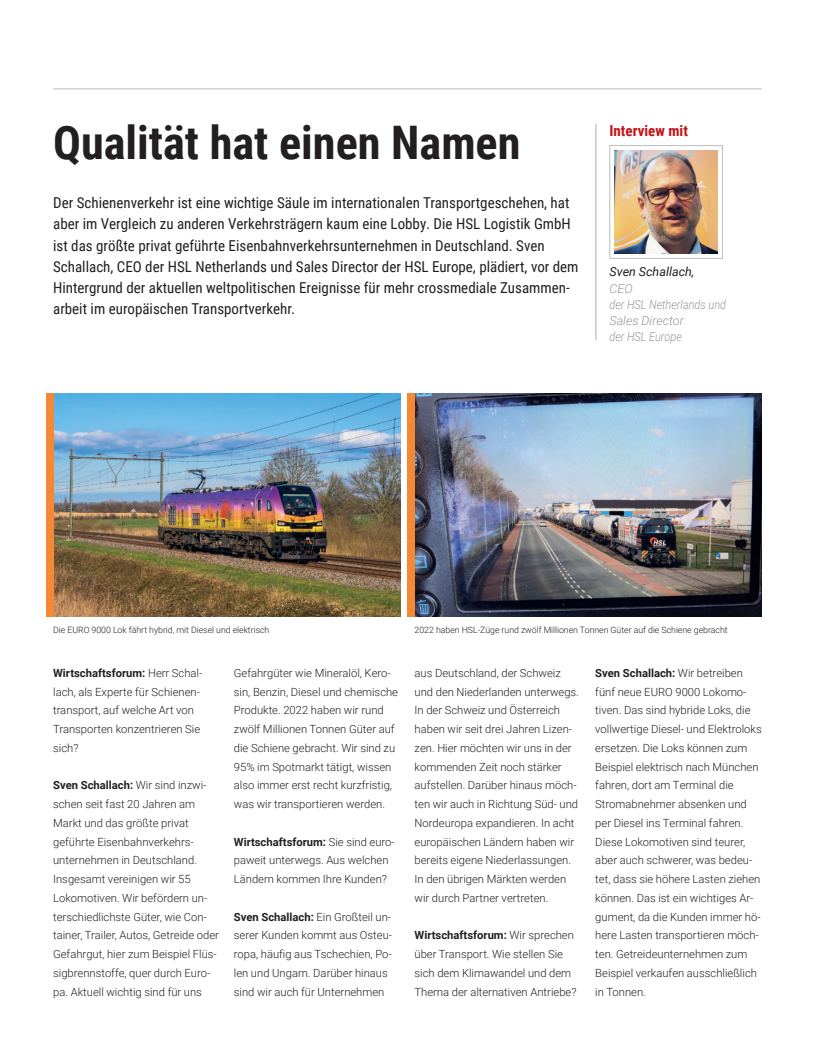
<style>
.page{position:relative;width:815px;height:1063px;background:#fff}
.page>*{position:absolute;margin:0;border:0;box-sizing:border-box;transform-origin:0 0}
.Headline{font:700 46.25px "Roboto Condensed";color:#231f20}
.Vorspann{font:15px/21.2px "Roboto Condensed";color:#231f20}
.Interview_mit{font:700 15px "Roboto Condensed";color:#c4121a}
.Firma_Interviewpartner{font:italic 300 12.5px "Roboto";color:#939598;scale:.87 1}
.Funktion_Interviewpartner{font:italic 300 12.5px "Roboto";color:#939598}
.Name_Interviewpartner{font:italic 12.5px "Roboto";color:#231f20}
.Fließtext{font:300 11.25px/18.8px "Roboto";color:#231f20}
.Bildunterschrift{font:300 8.75px "Roboto";color:#231f20}
.s1{font-weight:700}
</style>
<div class="page">
<hr style="left:53px;top:89px;width:709px;height:1px;background:#bcbdc0">
<img style="left:53px;top:393px;width:347px;height:224px">
<img style="left:415px;top:393px;width:347px;height:224px">
<svg style="left:609px;top:145px;width:114px;height:114px"></svg>
<img style="left:615px;top:151px;width:103px;height:102px">
<hr style="left:595px;top:124px;width:2px;height:216px;background:#bcbdc0">
<div style="left:407px;top:393px;width:8px;height:224px;background:#f58834"></div>
<div style="left:46px;top:393px;width:7px;height:224px;background:#f58834"></div>
<p class="Headline" style="left:53px;top:110px;width:469px">Qualität hat einen Namen</p>
<p class="Vorspann" style="left:53px;top:192px;width:527px">Der Schienenverkehr ist eine wichtige Säule im internationalen Transportgeschehen, hat aber im Vergleich zu anderen Verkehrsträgern kaum eine Lobby. Die HSL Logistik GmbH ist das größte privat geführte Eisenbahnverkehrsunternehmen in Deutschland. Sven Schallach, CEO der HSL Netherlands und Sales Director der HSL Europe, plädiert, vor dem Hintergrund der aktuellen weltpolitischen Ereignisse für mehr crossmediale Zusammen&shy;arbeit im europäischen Transportverkehr.</p>
<p class="Interview_mit" style="left:609px;top:120px;width:80px">Interview mit</p>
<p class="Name_Interviewpartner" style="left:609px;top:263px;width:86px">Sven Schallach,</p>
<p class="Funktion_Interviewpartner" style="left:609px;top:280px;width:25px">CEO</p>
<p class="Firma_Interviewpartner" style="left:609px;top:296px;width:136px">der HSL Netherlands und</p>
<p class="Funktion_Interviewpartner" style="left:609px;top:312px;width:76px">Sales Director</p>
<p class="Firma_Interviewpartner" style="left:609px;top:328px;width:85px">der HSL Europe</p>
<p class="Bildunterschrift" style="left:53px;top:624px;width:218px">Die EURO 9000 Lok fährt hybrid, mit Diesel und elektrisch</p>
<p class="Bildunterschrift" style="left:415px;top:624px;width:315px">2022 haben HSL-Züge rund zwölf Millionen Tonnen Güter auf die Schiene gebracht</p>
<p class="Fließtext" style="left:53px;top:663px;width:151px"><span class="s1">Wirtschaftsforum:</span> Herr Schal&shy;lach, als Experte für Schienen&shy;transport, auf welche Art von<br>Transporten konzentrieren Sie sich?</p>
<p class="Fließtext" style="left:53px;top:776px;width:167px"><span class="s1">Sven Schallach:</span> Wir sind inzwi&shy;schen seit fast 20 Jahren am<br>Markt und das größte privat geführte Eisenbahnverkehrs&shy;unternehmen in Deutschland.<br>Insgesamt vereinigen wir 55<br>Lokomotiven. Wir befördern un&shy;terschiedlichste Güter, wie Con&shy;tainer, Trailer, Autos, Getreide oder<br>Gefahrgut, hier zum Beispiel Flüs&shy;sigbrennstoffe, quer durch Euro&shy;pa. Aktuell wichtig sind für uns</p>
<p class="Fließtext" style="left:234px;top:663px;width:166px">Gefahrgüter wie Mineralöl, Kero&shy;sin, Benzin, Diesel und chemische<br>Produkte. 2022 haben wir rund zwölf Millionen Tonnen Güter auf die Schiene gebracht. Wir sind zu<br>95% im Spotmarkt tätigt, wissen also immer erst recht kurzfristig, was wir transportieren werden.</p>
<p class="Fließtext" style="left:234px;top:832px;width:162px"><span class="s1">Wirtschaftsforum:</span> Sie sind euro&shy;paweit unterwegs. Aus welchen<br>Ländern kommen Ihre Kunden?</p>
<p class="Fließtext" style="left:234px;top:907px;width:160px"><span class="s1">Sven Schallach:</span> Ein Großteil un&shy;serer Kunden kommt aus Osteu&shy;ropa, häufig aus Tschechien, Po&shy;len und Ungarn. Darüber hinaus sind wir auch für Unternehmen</p>
<p class="Fließtext" style="left:415px;top:663px;width:166px">aus Deutschland, der Schweiz und den Niederlanden unterwegs.<br>In der Schweiz und Österreich haben wir seit drei Jahren Lizen&shy;zen. Hier möchten wir uns in der kommenden Zeit noch stärker aufstellen. Darüber hinaus möch&shy;ten wir auch in Richtung Süd- und<br>Nordeuropa expandieren. In acht europäischen Ländern haben wir bereits eigene Niederlassungen.<br>In den übrigen Märkten werden wir durch Partner vertreten.</p>
<p class="Fließtext" style="left:415px;top:926px;width:163px"><span class="s1">Wirtschaftsforum:</span> Wir sprechen über Transport. Wie stellen Sie sich dem Klimawandel und dem<br>Thema der alternativen Antriebe?</p>
<p class="Fließtext" style="left:595px;top:663px;width:168px"><span class="s1">Sven Schallach:</span> Wir betreiben fünf neue EURO 9000 Lokomo&shy;tiven. Das sind hybride Loks, die vollwertige Diesel- und Elektroloks ersetzen. Die Loks können zum<br>Beispiel elektrisch nach München fahren, dort am Terminal die<br>Stromabnehmer absenken und per Diesel ins Terminal fahren.<br>Diese Lokomotiven sind teurer, aber auch schwerer, was bedeu&shy;tet, dass sie höhere Lasten ziehen können. Das ist ein wichtiges Ar&shy;gument, da die Kunden immer hö&shy;here Lasten transportieren möch&shy;ten. Getreideunternehmen zum<br>Beispiel verkaufen ausschließlich in Tonnen.</p>
</div>
